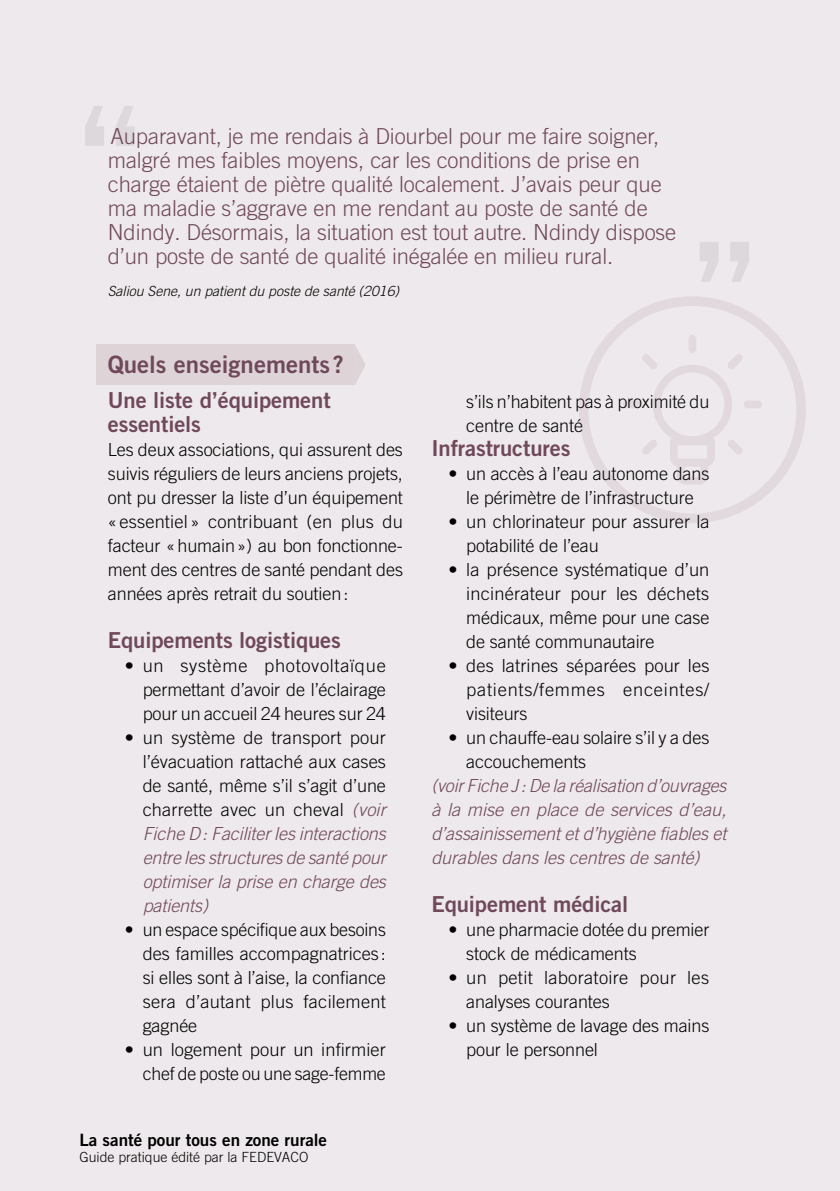
<style>
.page{position:relative;width:840px;height:1191px;background:#fff}
.page>*{position:absolute;margin:0;border:0;box-sizing:border-box;transform-origin:0 0}
.t1{font:136.8px "Trade Gothic LT Std Bd 2";color:#ededed}
.t2{font:24px "Trade Gothic LT Std Bd 2";color:#6f485a}
.t3{font:300 22px/24px "Trade Gothic LT Std";letter-spacing:-.005em;color:#6f485a}
.t4{font:22px/24px "Trade Gothic LT Std Bd 2";letter-spacing:-.005em;color:#6f485a}
.t5{font:300 18px/24px "Trade Gothic LT Std";letter-spacing:-.005em;color:#000;text-align:justify}
.t6{font:italic 300 18px/24px "Trade Gothic LT Std";letter-spacing:-.005em;color:#6f485a;text-align:justify}
.t7{font:300 18px/24px "Trade Gothic LT Std";letter-spacing:.015em;color:#000}
.t8{font:17px "Trade Gothic LT Std Bd 2";color:#000}
.t9{font:italic 300 14px "Trade Gothic LT Std";color:#000}
.t10{font:300 14px "Trade Gothic LT Std";color:#000}
.s1{font-style:italic;color:#6f485a}
</style>
<div class="page">
<div style="left:0;top:0;width:839px;height:1191px;background:#eee9ec"></div>
<div style="left:578px;top:296px;width:227px;height:227px;border:10px solid #6f485a;border-radius:50%"></div>
<div style="left:743px;top:400px;width:18px;height:8px;background:#e1d9dd;border-radius:4px"></div>
<div style="left:622px;top:400px;width:18px;height:8px;background:#e1d9dd;border-radius:4px"></div>
<div style="left:688px;top:335px;width:8px;height:18px;background:#e1d9dd;border-radius:4px"></div>
<svg style="left:642px;top:354px;width:100px;height:130px"></svg>
<div style="left:96px;top:345px;width:259px;height:40px;background:#ded4d8"></div>
<svg style="left:355px;top:346px;width:10px;height:38px"></svg>
<h1 class="t1" style="left:79px;top:72px;width:62px">“</h1>
<p class="t3" style="left:108px;top:124px;width:569px">Auparavant, je me rendais à Diourbel pour me faire soigner, malgré mes faibles moyens, car les conditions de prise en charge étaient de piètre qualité localement. J’avais peur que ma maladie s’aggrave en me rendant au poste de santé de Ndindy. Désormais, la situation est tout autre. Ndindy dispose d’un poste de santé de qualité inégalée en milieu rural.</p>
<p class="t9" style="left:108px;top:283px;width:293px">Saliou Sene, un patient du poste de santé (2016)</p>
<h2 class="t2" style="left:108px;top:350px;width:237px">Quels enseignements ?</h2>
<p class="t4" style="left:108px;top:388px;width:224px">Une liste d’équipement essentiels</p>
<p class="t5" style="left:108px;top:437px;width:296px">Les deux associations, qui assurent des suivis réguliers de leurs anciens projets, ont pu dresser la liste d’un équipement « essentiel » contribuant (en plus du facteur «humain») au bon fonctionne&shy;ment des centres de santé pendant des années après retrait du soutien:</p>
<p class="t4" style="left:108px;top:628px;width:234px">Equipements logistiques</p>
<p class="t5" style="left:143px;top:653px;width:245px;text-indent:-18px">• un système photovoltaïque permettant d’avoir de l’éclairage pour un accueil 24 heures sur 24</p>
<p class="t5" style="left:143px;top:725px;width:245px;text-indent:-18px">• un système de transport pour l’évacuation rattaché aux cases de santé, même s’il s’agit d’une charrette avec un cheval <span class="s1">(voir Fiche D: Faciliter les interactions entre les structures de santé pour optimiser la prise en charge des patients)</span></p>
<p class="t5" style="left:143px;top:917px;width:245px;text-indent:-18px">• un espace spécifique aux besoins des familles accompagnatrices : si elles sont à l’aise, la confiance sera d’autant plus facilement gagnée</p>
<p class="t5" style="left:125px;top:1037px;width:262px;text-align:right">• un logement pour un infirmier chef de poste ou une sage-femme</p>
<p class="t8" style="left:79px;top:1129px;width:249px">La santé pour tous en zone rurale</p>
<p class="t10" style="left:79px;top:1149px;width:230px">Guide pratique édité par la FEDEVACO</p>
<p class="t5" style="left:466px;top:389px;width:244px">s’ils n’habitent pas à proximité du centre de santé</p>
<p class="t4" style="left:431px;top:436px;width:140px">Infrastructures</p>
<p class="t5" style="left:448px;top:461px;width:262px;text-align:center">• un accès à l’eau autonome dans le périmètre de l’infrastructure</p>
<p class="t5" style="left:466px;top:509px;width:245px;text-indent:-18px">• un chlorinateur pour assurer la potabilité de l’eau</p>
<p class="t5" style="left:466px;top:557px;width:244px;text-indent:-18px">• la présence systématique d’un incinérateur pour les déchets médicaux, même pour une case de santé communautaire</p>
<p class="t5" style="left:466px;top:653px;width:245px;text-indent:-18px">• des latrines séparées pour les patients/femmes enceintes/ visiteurs</p>
<p class="t5" style="left:466px;top:725px;width:244px;text-indent:-18px">• un chauffe-eau solaire s’il y a des accouchements</p>
<p class="t6" style="left:431px;top:774px;width:296px">(voir Fiche J: De la réalisation d’ouvrages à la mise en place de services d’eau, d’assainissement et d’hygiène fiables et durables dans les centres de santé)</p>
<p class="t4" style="left:431px;top:892px;width:198px">Equipement médical</p>
<p class="t5" style="left:466px;top:917px;width:244px;text-indent:-18px">• une pharmacie dotée du premier stock de médicaments</p>
<p class="t7" style="left:466px;top:965px;width:244px;text-indent:-18px">• un petit laboratoire pour les analyses courantes</p>
<p class="t5" style="left:466px;top:1013px;width:244px;text-indent:-18px">• un système de lavage des mains pour le personnel</p>
</div>
